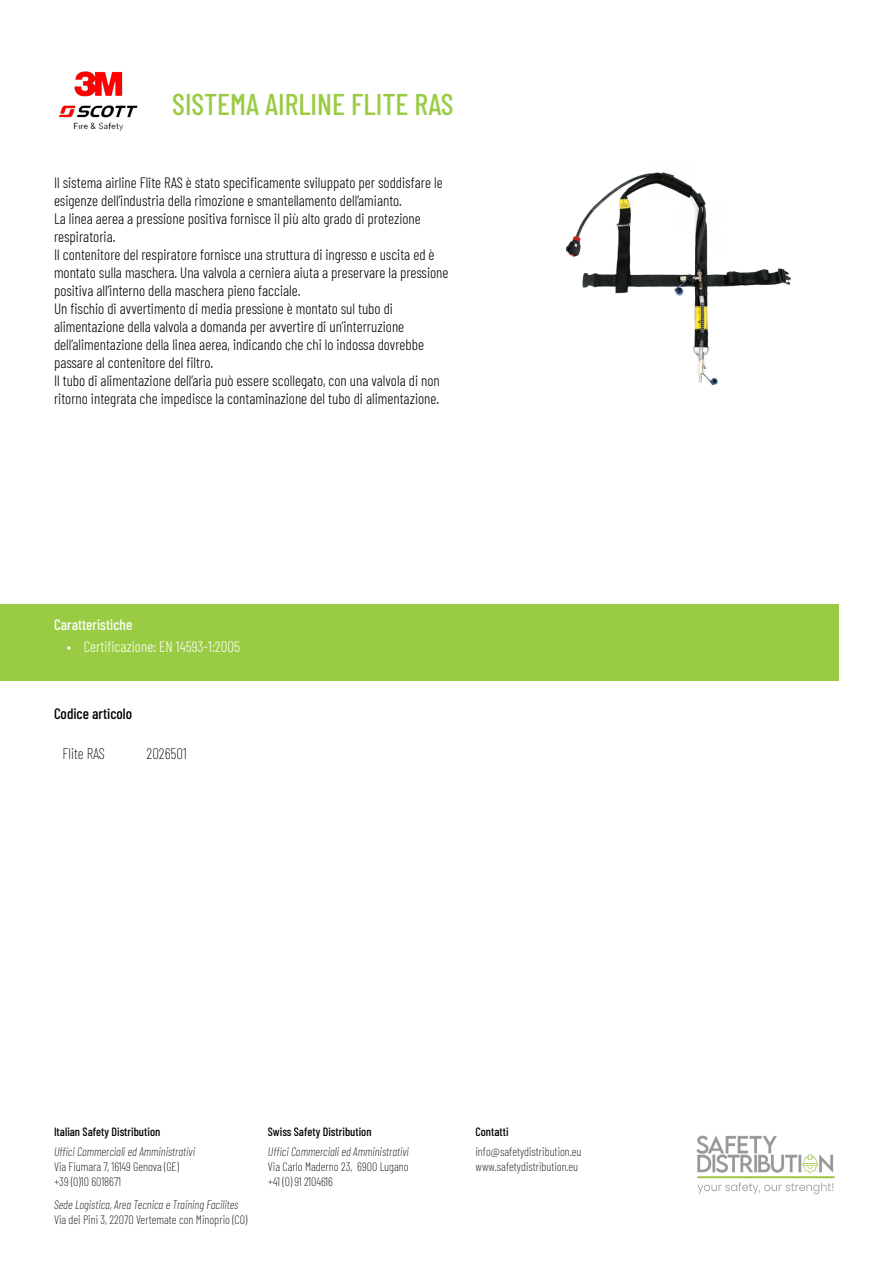
<style>
.page{position:relative;width:893px;height:1263px;background:#fff}
.page>*{position:absolute;margin:0;border:0;box-sizing:border-box;transform-origin:0 0}
.titolo{font:500 30px "Barlow Condensed";color:#99cc43}
.TESTO{font:300 15px/18px "Barlow Condensed";color:#000}
.t1{font:300 15px "Barlow Condensed";color:#fff}
.TESTO-2{font:500 15px "Barlow Condensed";color:#fff}
.t2{font:200 15px "Barlow Condensed";color:#000}
.TESTO-3{font:500 15px "Barlow Condensed";color:#000}
.t3{font:200 12px/15px "Barlow Condensed";color:#000}
.t4{font:italic 200 12px "Barlow Condensed";color:#000}
.t5{font:500 12px "Barlow Condensed";color:#000}
</style>
<div class="page">
<img style="left:59px;top:71px;width:79px;height:60px">
<img style="left:696px;top:1135px;width:139px;height:60px">
<div style="left:0;top:604px;width:839px;height:76px;background:#99cc43"></div>
<img style="left:565px;top:172px;width:226px;height:213px">
<p class="titolo" style="left:172px;top:83px;width:283px">SISTEMA AIRLINE FLITE RAS</p>
<p class="TESTO" style="left:54px;top:172px;width:390px">Il sistema airline Flite RAS è stato specificamente sviluppato per soddisfare le esigenze dell’industria della rimozione e smantellamento dell’amianto.</p>
<p class="TESTO" style="left:54px;top:208px;width:368px">La linea aerea a pressione positiva fornisce il più alto grado di protezione respiratoria.</p>
<p class="TESTO" style="left:54px;top:244px;width:396px">Il contenitore del respiratore fornisce una struttura di ingresso e uscita ed è montato sulla maschera. Una valvola a cerniera aiuta a preservare la pressione positiva all’interno della maschera pieno facciale.</p>
<p class="TESTO" style="left:54px;top:298px;width:372px">Un fischio di avvertimento di media pressione è montato sul tubo di alimentazione della valvola a domanda per avvertire di un’interruzione dell’alimentazione della linea aerea, indicando che chi lo indossa dovrebbe passare al contenitore del filtro.</p>
<p class="TESTO" style="left:54px;top:370px;width:387px">Il tubo di alimentazione dell’aria può essere scollegato, con una valvola di non ritorno integrata che impedisce la contaminazione del tubo di alimentazione.</p>
<p class="TESTO-2" style="left:54px;top:614px;width:80px">Caratteristiche</p>
<p class="t1" style="left:67px;top:636px;width:175px">• Certificazione: EN 14593-1:2005</p>
<p class="TESTO-3" style="left:54px;top:703px;width:80px">Codice articolo</p>
<p class="t2" style="left:63px;top:742px;width:44px">Flite RAS</p>
<p class="t2" style="left:147px;top:742px;width:42px">2026501</p>
<p class="t5" style="left:54px;top:1122px;width:108px">Italian Safety Distribution</p>
<p class="t4" style="left:54px;top:1143px;width:143px">Uffici Commerciali ed Amministrativi</p>
<p class="t3" style="left:54px;top:1158px;width:126px">Via Fiumara 7, 16149 Genova (GE) +39 (0)10 6018671</p>
<p class="t4" style="left:54px;top:1195px;width:186px">Sede Logistica, Area Tecnica e Training Facilites</p>
<p class="t3" style="left:54px;top:1211px;width:195px">Via dei Pini 3, 22070 Vertemate con Minoprio (CO)</p>
<p class="t5" style="left:268px;top:1122px;width:105px">Swiss Safety Distribution</p>
<p class="t4" style="left:268px;top:1143px;width:143px">Uffici Commerciali ed Amministrativi</p>
<p class="t3" style="left:268px;top:1158px;width:142px">Via Carlo Maderno 23, 6900 Lugano +41 (0) 91 2104616</p>
<p class="t5" style="left:475px;top:1122px;width:35px">Contatti</p>
<p class="t3" style="left:475px;top:1143px;width:107px">info@safetydistribution.eu www.safetydistribution.eu</p>
</div>
